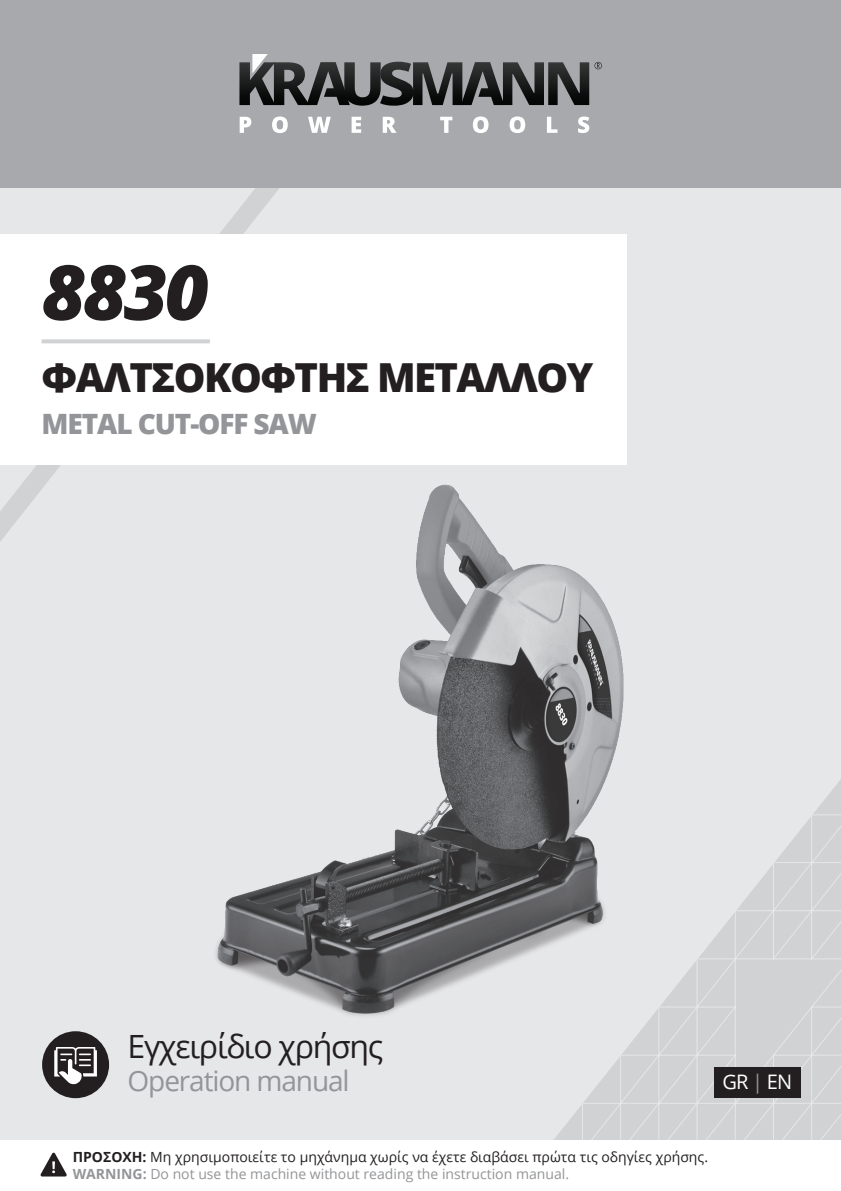
<style>
.page{position:relative;width:841px;height:1191px;background:#fff}
.page>*{position:absolute;margin:0;border:0;box-sizing:border-box;transform-origin:0 0}
.t1{font:italic 800 76px "Open Sans";color:#231f20}
.t2{font:800 40px "Open Sans";letter-spacing:-.04em;color:#231f20}
.t3{font:32px "Open Sans";letter-spacing:-.04em;color:#231f20}
.t4{font:28px "Open Sans";letter-spacing:-.04em;color:#939598}
.t5{font:800 28px "Open Sans";letter-spacing:-.04em;color:#939598}
.t6{font:20px "Open Sans";color:#fff}
.t7{font:14px "Open Sans";color:#231f20}
.t8{font:14px "Open Sans";color:#939598}
.t9{font:14px "Open Sans";letter-spacing:-.04em;color:#6c6d70}
.s1{color:#939598}
.s2{font-weight:700}
</style>
<div class="page">
<div style="left:0;top:0;width:840px;height:1191px;background:#e6e7e9"></div>
<svg style="left:0;top:187px;width:280px;height:354px"></svg>
<div style="left:0;top:0;width:840px;height:187px;background:#a8a9ad"></div>
<svg style="left:239px;top:117px;width:12px;height:16px"></svg>
<svg style="left:272px;top:116px;width:16px;height:17px"></svg>
<svg style="left:308px;top:117px;width:22px;height:16px"></svg>
<svg style="left:351px;top:117px;width:10px;height:16px"></svg>
<svg style="left:382px;top:117px;width:14px;height:16px"></svg>
<svg style="left:440px;top:117px;width:12px;height:16px"></svg>
<svg style="left:472px;top:116px;width:16px;height:17px"></svg>
<svg style="left:509px;top:116px;width:16px;height:17px"></svg>
<svg style="left:547px;top:117px;width:10px;height:16px"></svg>
<svg style="left:578px;top:116px;width:11px;height:17px"></svg>
<svg style="left:239px;top:54px;width:362px;height:52px"></svg>
<div style="left:42px;top:1031px;width:67px;height:67px;background:#231f20;border-radius:50%"></div>
<svg style="left:54px;top:1047px;width:43px;height:37px"></svg>
<svg style="left:554px;top:815px;width:286px;height:325px"></svg>
<div style="left:714px;top:1067px;width:86px;height:31px;background:#231f20"></div>
<div style="left:0;top:1140px;width:840px;height:51px;background:#fff"></div>
<svg style="left:40px;top:1152px;width:27px;height:24px"></svg>
<div style="left:0;top:234px;width:627px;height:230px;background:#fff"></div>
<svg style="left:42px;top:339px;width:168px;height:4px"></svg>
<img style="left:208px;top:482px;width:422px;height:540px">
<p class="t1" style="left:42px;top:234px;width:169px">8830</p>
<p class="t2" style="left:42px;top:347px;width:553px">ΦΑΛΤΣΟKΟΦΤΗΣ ΜΕΤΑΛΛΟΥ</p>
<p class="t5" style="left:42px;top:403px;width:277px">METAL CUT-OFF SAW</p>
<p class="t3" style="left:127px;top:1024px;width:257px">Εγχειρίδιο χρήσης</p>
<p class="t4" style="left:127px;top:1062px;width:223px">Operation manual</p>
<p class="t6" style="left:722px;top:1068px;width:71px">GR <span class="s1">|</span> EN</p>
<p class="t7" style="left:73px;top:1147px;width:636px"><span class="s2">ΠΡΟΣΟΧΗ:</span> Μη χρησιμοποιείτε το μηχάνημα χωρίς να έχετε διαβάσει πρώτα τις οδηγίες χρήσης.</p>
<p class="t8" style="left:73px;top:1164px;width:498px"><span class="s2">WARNING:</span> Do not use the machine without reading the instruction manual.</p>
<p class="t9" style="left:58px;top:1162px;width:181px">KRAUSMANN POWER TOOLS</p>
</div>
